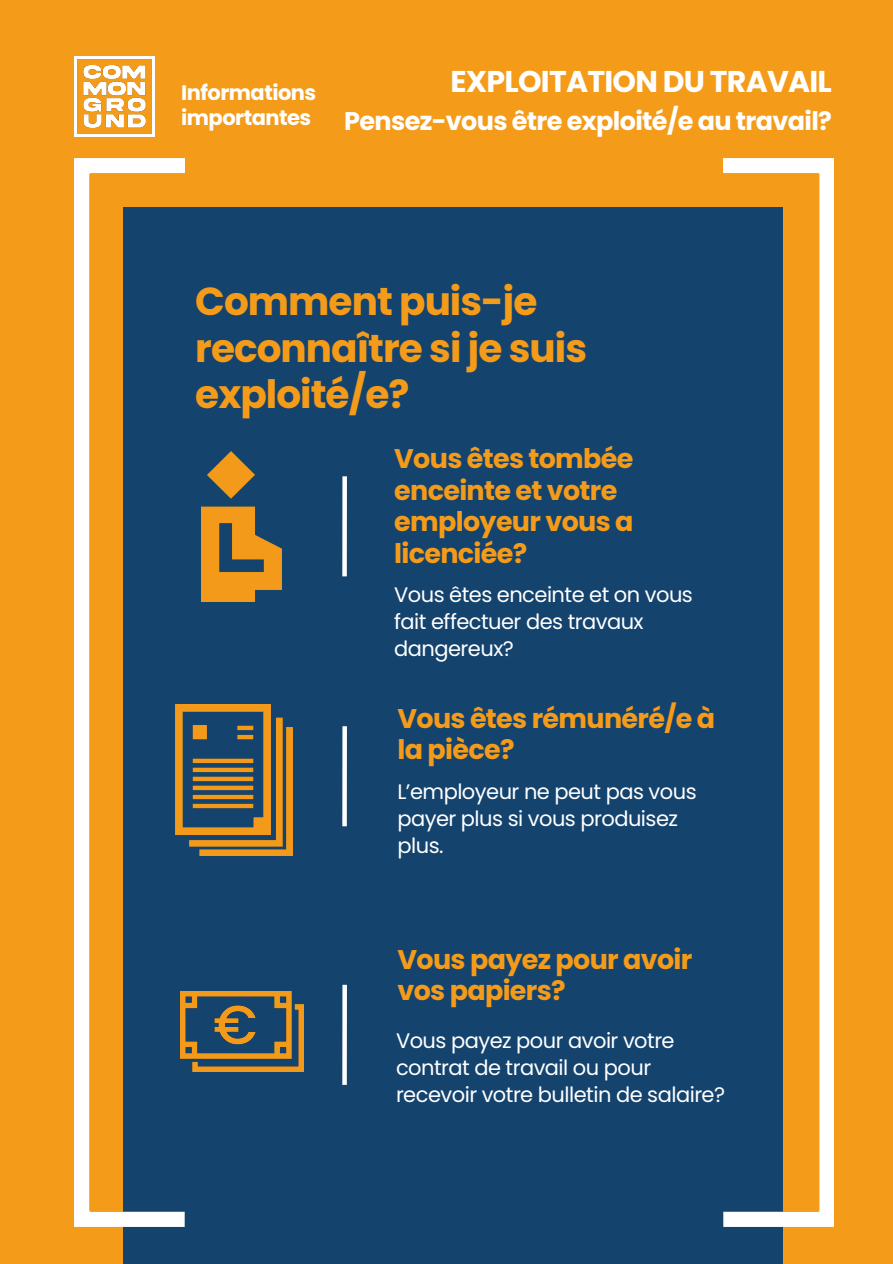
<style>
.page{position:relative;width:893px;height:1264px;background:#fff}
.page>*{position:absolute;margin:0;border:0;box-sizing:border-box;transform-origin:0 0}
.t1{font:700 39px/46.2px "Poppins";letter-spacing:-.025em;color:#f59b1a}
.t2{font:700 30px "Poppins";letter-spacing:-.025em;color:#fff}
.t3{font:700 27px/31.5px "Poppins";letter-spacing:-.025em;color:#f59b1a}
.t4{font:700 25.5px "Poppins";letter-spacing:-.025em;color:#fff}
.t5{font:21px/27px "Poppins";letter-spacing:-.025em;color:#fff}
.t6{font:700 21px/24.8px "Poppins";letter-spacing:-.025em;color:#fff}
</style>
<div class="page">
<div style="left:0;top:0;width:892px;height:1263px;background:#f59b1a"></div>
<div style="left:124px;top:207px;width:659px;height:1056px;background:#14436e"></div>
<div style="left:342px;top:476px;width:5px;height:100px;background:#fff"></div>
<img style="left:75px;top:57px;width:80px;height:79px">
<div style="left:342px;top:726px;width:5px;height:100px;background:#fff"></div>
<div style="left:342px;top:984px;width:5px;height:100px;background:#fff"></div>
<img style="left:201px;top:451px;width:80px;height:150px">
<img style="left:185px;top:704px;width:107px;height:151px">
<img style="left:185px;top:991px;width:118px;height:80px">
<img style="left:74px;top:158px;width:111px;height:1068px">
<img style="left:723px;top:158px;width:110px;height:1068px">
<p class="t6" style="left:181px;top:81px;width:136px">Informations importantes</p>
<h2 class="t2" style="left:450px;top:61px;width:383px">EXPLOITATION DU TRAVAIL</h2>
<p class="t4" style="left:344px;top:103px;width:489px">Pensez-vous être exploité/e au travail?</p>
<h4 class="t1" style="left:195px;top:279px;width:393px">Comment puis-je reconnaître si je suis exploité/e?</h4>
<p class="t3" style="left:394px;top:443px;width:241px">Vous êtes tombée enceinte et votre employeur vous a licenciée?</p>
<h1 class="t5" style="left:394px;top:581px;width:300px">Vous êtes enceinte et on vous fait effectuer des travaux dangereux?</h1>
<p class="t3" style="left:397px;top:702px;width:319px">Vous êtes rémunéré/e à la pièce?</p>
<p class="t5" style="left:397px;top:778px;width:301px">L’employeur ne peut pas vous payer plus si vous produisez plus.</p>
<h3 class="t3" style="left:397px;top:943px;width:296px">Vous payez pour avoir vos papiers?</h3>
<p class="t5" style="left:396px;top:1027px;width:330px">Vous payez pour avoir votre contrat de travail ou pour recevoir votre bulletin de salaire?</p>
</div>
